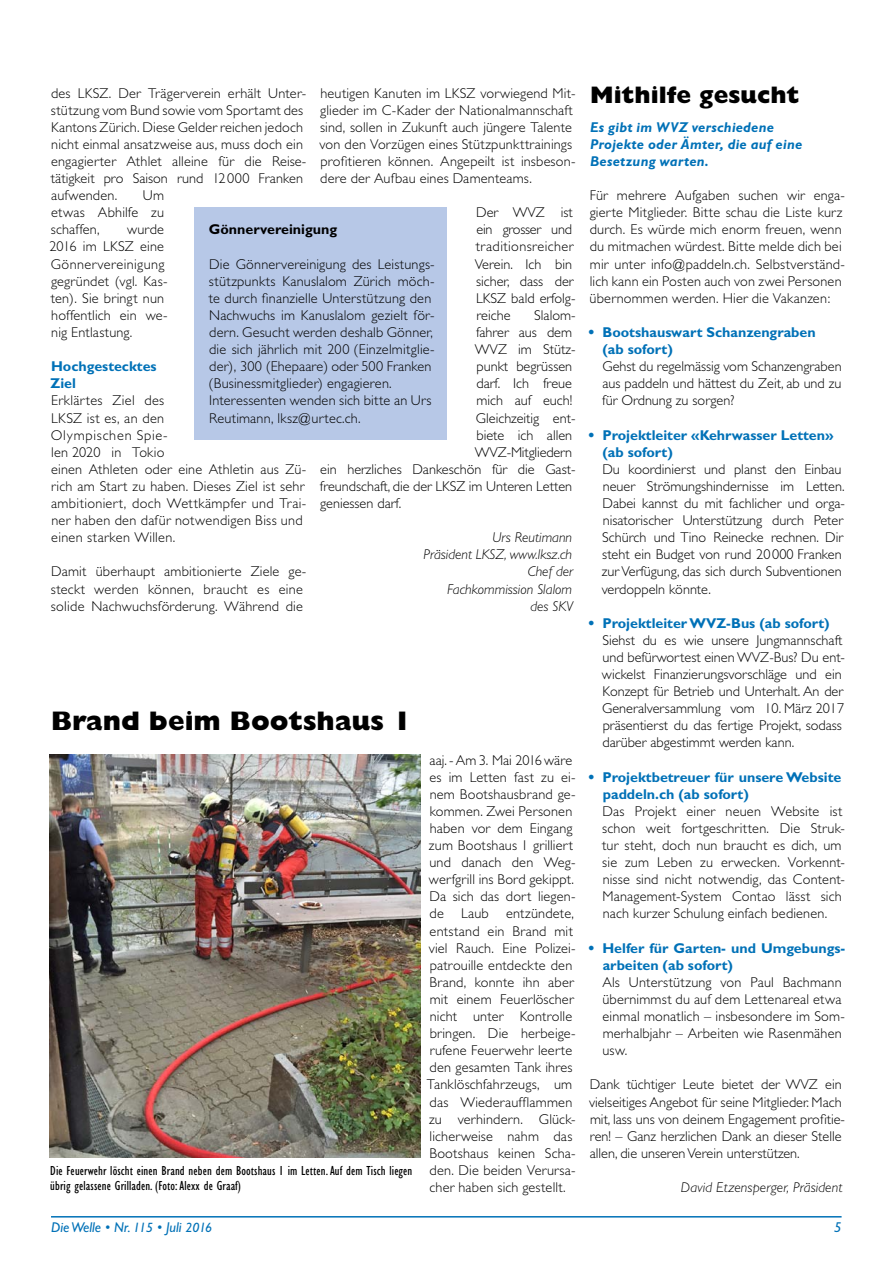
<style>
.page{position:relative;width:893px;height:1263px;background:#fff}
.page>*{position:absolute;margin:0;border:0;box-sizing:border-box;transform-origin:0 0}
.t1{font:800 27px "Gill Sans";color:#000}
.t2{font:800 24px "Gill Sans";color:#000}
.t3{font:300 14.25px/17.1px "Gill Sans";letter-spacing:.01em;color:#000}
.t4{font:700 14.25px/17.1px "Gill Sans";color:#0071b7}
.t5{font:italic 300 14.25px/17.1px "Gill Sans";color:#000;text-align:right}
.t6{font:italic 700 14.25px/17.1px "Gill Sans";letter-spacing:.015em;color:#0071b7}
.t7{font:italic 14.25px "Gill Sans";color:#0071b7}
.t8{font:700 14.25px "Gill Sans";color:#000}
.t9{font:300 14.25px "Gill Sans";letter-spacing:-.01em;color:#000}
.t10{font:condensed 13.5px/15px "Gill Sans";letter-spacing:.01em;color:#000}
.s1{font-weight:800}
.s2{font-weight:800;color:#0071b7}
.s3{font-weight:700;color:#0071b7}
.s4{font-size:13.5px}
</style>
<div class="page">
<hr style="left:51px;top:1216px;width:791px;height:1px;background:#0071b7">
<img style="left:50px;top:755px;width:371px;height:403px">
<div style="left:194px;top:208px;width:252px;height:232px;background:#b7c8e7"></div>
<p class="t3" style="left:319px;top:84px;width:258px">heutigen Kanuten im LKSZ vorwiegend Mit&shy;glieder im C-Kader der Nationalmannschaft sind, sollen in Zukunft auch jüngere Talente von den Vorzügen eines Stützpunkttrainings profitieren können. Angepeilt ist insbeson&shy;dere der Aufbau eines Damenteams.</p>
<p class="t3" style="left:475px;top:204px;width:102px">Der WVZ ist ein grosser und traditionsreicher<br>Verein. Ich bin sicher, dass der<br>LKSZ bald erfolg&shy;reiche</p>
<p class="t3" style="left:51px;top:84px;width:256px">des LKSZ. Der Trägerverein erhält Unter&shy;stützung vom Bund sowie vom Sportamt des Kantons Zürich. Diese Gelder reichen jedoch nicht einmal ansatzweise aus, muss doch ein engagierter Athlet alleine für die Reise&shy;tätigkeit pro Saison rund 12000 Franken aufwenden.</p>
<p class="t3" style="left:51px;top:187px;width:115px;text-align:justify;text-indent:92px">Um etwas Abhilfe zu schaffen,</p>
<p class="t8" style="left:209px;top:221px;width:130px">Gönnervereinigung</p>
<p class="t3" style="left:209px;top:255px;width:228px">Die Gönnervereinigung des Leistungs&shy;stützpunkts Kanuslalom Zürich möch&shy;te durch finanzielle Unterstützung den Nachwuchs im Kanuslalom gezielt för&shy;dern. Gesucht werden deshalb Gönner, die sich jährlich mit 200 (Einzelmitglie&shy;der), 300 (Ehepaare) oder 500 Franken (Businessmitglieder) engagieren.<br>Interessenten wenden sich bitte an Urs Reutimann, lksz@urtec.ch.</p>
<p class="t3" style="left:50px;top:221px;width:119px;text-indent:78px">wurde<br>2016 im LKSZ eine<br>Gönnervereinigung gegründet (vgl. Kas&shy;ten). Sie bringt nun hoffentlich ein we&shy;nig Entlastung.</p>
<p class="t4" style="left:51px;top:358px;width:108px">Hochgestecktes<br>Ziel</p>
<p class="t3" style="left:51px;top:392px;width:257px">Erklärtes Ziel des<br>LKSZ ist es, an den<br>Olympischen Spie-<br>len 2020 in Tokio<br>einen Athleten oder eine Athletin aus Zü&shy;rich am Start zu haben. Dieses Ziel ist sehr ambitioniert, doch Wettkämpfer und Trai&shy;ner haben den dafür notwendigen Biss und einen starken Willen.</p>
<p class="t3" style="left:51px;top:563px;width:257px">Damit überhaupt ambitionierte Ziele ge&shy;steckt werden können, braucht es eine solide Nachwuchsförderung. Während die</p>
<p class="t3" style="left:534px;top:307px;width:42px">Slalom-</p>
<p class="t3" style="left:476px;top:324px;width:98px">fahrer aus dem</p>
<p class="t3" style="left:475px;top:341px;width:102px">WVZ im Stütz-</p>
<p class="t3" style="left:476px;top:358px;width:97px">punkt begrüssen</p>
<p class="t3" style="left:476px;top:375px;width:97px">darf. Ich freue</p>
<p class="t3" style="left:476px;top:392px;width:97px">mich auf euch!</p>
<p class="t3" style="left:476px;top:409px;width:101px">Gleichzeitig ent-</p>
<p class="t3" style="left:476px;top:426px;width:97px">biete ich allen</p>
<p class="t9" style="left:475px;top:444px;width:99px">WVZ-Mitgliedern</p>
<p class="t3" style="left:320px;top:461px;width:257px">ein herzliches Dankeschön für die Gast-</p>
<p class="t3" style="left:320px;top:478px;width:254px">freundschaft, die der LKSZ im Unteren Letten</p>
<p class="t3" style="left:320px;top:495px;width:83px">geniessen darf.</p>
<p class="t5" style="left:423px;top:529px;width:151px">Urs Reutimann<br>Präsident LKSZ, www.lksz.ch<br>Chef der<br>Fachkommission Slalom<br>des SKV</p>
<h1 class="t1" style="left:51px;top:705px;width:362px">Brand beim Bootshaus 1</h1>
<p class="t10" style="left:50px;top:1163px;width:364px">Die Feuerwehr löscht einen Brand neben dem Bootshaus 1 im Letten. Auf dem Tisch liegen übrig gelassene Grilladen. (Foto: Alexx de Graaf)</p>
<p class="t3" style="left:427px;top:751px;width:150px">aaj. - Am 3. Mai 2016 wäre es im Letten fast zu ei&shy;nem Bootshausbrand ge&shy;kommen. Zwei Personen haben vor dem Eingang zum Bootshaus 1 grilliert und danach den Weg&shy;werfgrill ins Bord gekippt.<br>Da sich das dort liegen&shy;de Laub entzündete, entstand ein Brand mit viel Rauch. Eine Polizei&shy;patrouille entdeckte den<br>Brand, konnte ihn aber mit einem Feuerlöscher nicht unter Kontrolle bringen. Die herbeige&shy;rufene Feuerwehr leerte den gesamten Tank ihres<br>Tanklöschfahrzeugs, um das Wiederaufflammen zu verhindern. Glück&shy;licherweise nahm das<br>Bootshaus keinen Scha&shy;den. Die beiden Verursa&shy;cher haben sich gestellt.</p>
<h2 class="t2" style="left:590px;top:81px;width:211px">Mithilfe gesucht</h2>
<p class="t6" style="left:590px;top:118px;width:214px">Es gibt im WVZ verschiedene<br>Projekte oder Ämter, die auf eine<br>Besetzung warten.</p>
<p class="t3" style="left:590px;top:187px;width:257px">Für mehrere Aufgaben suchen wir enga&shy;gierte Mitglieder. Bitte schau die Liste kurz durch. Es würde mich enorm freuen, wenn du mitmachen würdest. Bitte melde dich bei mir unter info@paddeln.ch. Selbstverständ&shy;lich kann ein Posten auch von zwei Personen übernommen werden. Hier die Vakanzen:</p>
<p class="t4" style="left:602px;top:324px;width:215px;text-indent:-14px"><span class="s1">•</span> Bootshauswart Schanzengraben (ab sofort)</p>
<p class="t3" style="left:602px;top:358px;width:241px;text-align:justify">Gehst du regelmässig vom Schanzengraben aus paddeln und hättest du Zeit, ab und zu für Ordnung zu sorgen?</p>
<p class="t4" style="left:602px;top:426px;width:233px;text-indent:-14px"><span class="s1">•</span> Projektleiter «Kehrwasser Letten» (ab sofort)</p>
<p class="t3" style="left:602px;top:461px;width:245px">Du koordinierst und planst den Einbau neuer Strömungshindernisse im Letten.<br>Dabei kannst du mit fachlicher und orga&shy;nisatorischer Unterstützung durch Peter Schürch und Tino Reinecke rechnen. Dir steht ein Budget von rund 20000 Franken zur Verfügung, das sich durch Subventionen verdoppeln könnte.</p>
<p class="t3" style="left:602px;top:614px;width:245px;text-indent:-14px"><span class="s2">•</span> <span class="s3">Projektleiter WVZ-Bus (ab sofort)<br></span>Siehst du es wie unsere Jungmannschaft und befürwortest einen WVZ-Bus? Du ent&shy;wickelst Finanzierungsvorschläge und ein Konzept für Betrieb und Unterhalt. An der Generalversammlung vom 10. März 2017 präsentierst du das fertige Projekt, sodass darüber abgestimmt werden kann.</p>
<p class="t4" style="left:603px;top:768px;width:240px;text-indent:-15px"><span class="s1">•</span> Projektbetreuer für unsere Website paddeln.ch (ab sofort)</p>
<p class="t3" style="left:602px;top:803px;width:244px">Das Projekt einer neuen Website ist schon weit fortgeschritten. Die Struk&shy;tur steht, doch nun braucht es dich, um sie zum Leben zu erwecken. Vorkennt&shy;nisse sind nicht notwendig, das Content-Management-System Contao lässt sich nach kurzer Schulung einfach bedienen.</p>
<p class="t4" style="left:603px;top:939px;width:244px;text-indent:-15px"><span class="s1">•</span> Helfer für Garten- und Umgebungs&shy;arbeiten (ab sofort)</p>
<p class="t3" style="left:602px;top:974px;width:244px">Als Unterstützung von Paul Bachmann übernimmst du auf dem Lettenareal etwa einmal monatlich – insbesondere im Som&shy;merhalbjahr – Arbeiten wie Rasenmähen usw.</p>
<p class="t3" style="left:589px;top:1076px;width:258px">Dank tüchtiger Leute bietet der WVZ ein vielseitiges Angebot für seine Mitglieder. Mach mit, lass uns von deinem Engagement profitie&shy;ren! – Ganz herzlichen Dank an dieser Stelle allen, die unseren Verein unterstützen.</p>
<p class="t5" style="left:681px;top:1179px;width:163px">David Etzensperger, Präsident</p>
<p class="t7" style="left:51px;top:1219px;width:163px">Die Welle • Nr. <span class="s4">115</span> • Juli <span class="s4">2016</span></p>
<p class="t7" style="left:834px;top:1219px;width:9px">5</p>
</div>
